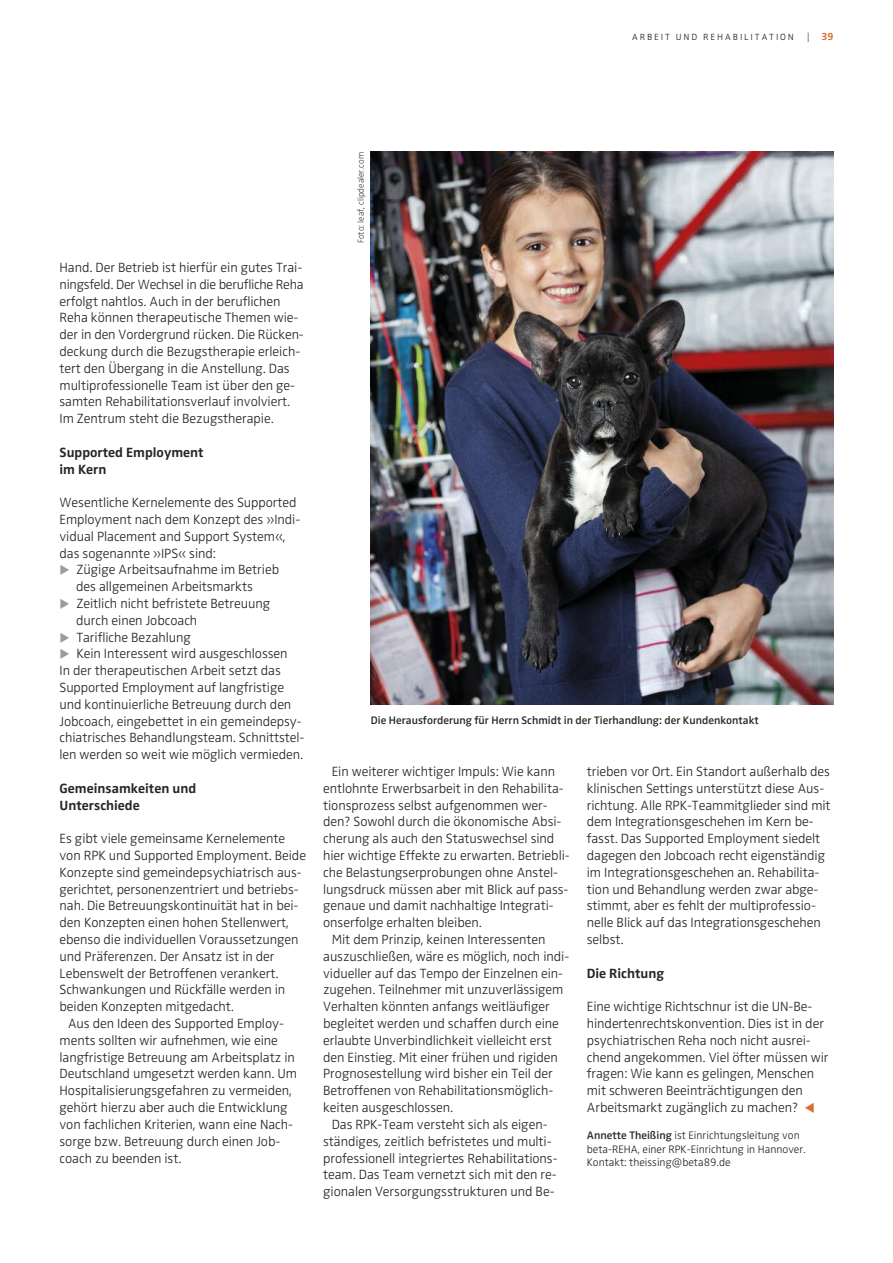
<style>
.page{position:relative;width:893px;height:1263px;background:#fff}
.page>*{position:absolute;margin:0;border:0;box-sizing:border-box;transform-origin:0 0}
.t1{font:13.8px/16.8px "Zwo w 2";letter-spacing:-.005em;color:#272526}
.t2{font:13.8px/16.8px "Zwo w 6";color:#272526}
.t3{font:12px "Zwo w 1 SC";letter-spacing:.1em;color:#272526}
.t4{font:11.25px/13.5px "Zwo w 2";color:#272526}
.t5{font:11.25px "Zwo w 5";color:#272526}
.t6{font:9px "Zwo w 1";color:#272526}
.s1{font-family:"Zwo w 1";font-size:10.5px}
.s2{font-family:"Zwo w 6";font-size:10.5px;color:#d8702c}
.s3{font-family:"Zwo w 6 SC Exp";color:#a09a95}
.s4{font-family:"Zwo w 6 SC Exp";color:#d8702c}
.s5{font-family:"Zwo w 5"}
</style>
<div class="page">
<img style="left:371px;top:151px;width:462px;height:553px">
<p class="t3" style="left:632px;top:30px;width:203px">arbeit und rehabilitation <span class="s1">|</span> <span class="s2">39</span></p>
<p class="t1" style="left:60px;top:259px;width:246px">Hand. Der Betrieb ist hierfür ein gutes Trai&shy;ningsfeld. Der Wechsel in die berufliche Reha erfolgt nahtlos. Auch in der beruflichen Reha können therapeutische Themen wie&shy;der in den Vordergrund rücken. Die Rücken - deckung durch die Bezugstherapie erleich&shy;tert den Übergang in die Anstellung. Das multiprofessionelle Team ist über den ge&shy;samten Rehabilitationsverlauf involviert.<br>Im Zentrum steht die Bezugstherapie.</p>
<p class="t2" style="left:60px;top:444px;width:146px">Supported Employment im Kern</p>
<p class="t1" style="left:60px;top:494px;width:239px">Wesentliche Kernelemente des Supported</p>
<p class="t1" style="left:60px;top:511px;width:242px">Employment nach dem Konzept des »Indi-</p>
<p class="t1" style="left:60px;top:528px;width:228px">vidual Placement and Support System«,</p>
<p class="t1" style="left:60px;top:545px;width:158px">das sogenannte »IPS« sind:</p>
<p class="t1" style="left:60px;top:561px;width:221px"><span class="s3">p</span> Zügige Arbeitsaufnahme im Betrieb</p>
<p class="t1" style="left:76px;top:578px;width:178px">des allgemeinen Arbeitsmarkts</p>
<p class="t1" style="left:60px;top:595px;width:212px"><span class="s3">p</span> Zeitlich nicht befristete Betreuung</p>
<p class="t1" style="left:76px;top:612px;width:123px">durch einen Jobcoach</p>
<p class="t1" style="left:60px;top:629px;width:133px"><span class="s3">p</span> Tarifliche Bezahlung</p>
<p class="t1" style="left:60px;top:645px;width:230px"><span class="s3">p</span> Kein Interessent wird ausgeschlossen</p>
<p class="t1" style="left:60px;top:662px;width:223px">In der therapeutischen Arbeit setzt das</p>
<p class="t1" style="left:60px;top:679px;width:226px">Supported Employment auf langfristige</p>
<p class="t1" style="left:60px;top:696px;width:233px">und kontinuierliche Betreuung durch den</p>
<p class="t1" style="left:60px;top:713px;width:244px">Jobcoach, eingebettet in ein gemeindepsy-</p>
<p class="t1" style="left:60px;top:729px;width:247px">chiatrisches Behandlungsteam. Schnittstel-</p>
<p class="t1" style="left:60px;top:746px;width:245px">len werden so weit wie möglich vermieden.</p>
<p class="t2" style="left:60px;top:780px;width:138px">Gemeinsamkeiten und<br>Unterschiede</p>
<p class="t1" style="left:60px;top:830px;width:227px">Es gibt viele gemeinsame Kernelemente</p>
<p class="t1" style="left:60px;top:847px;width:248px">von RPK und Supported Employment. Beide</p>
<p class="t1" style="left:60px;top:864px;width:244px">Konzepte sind gemeindepsychiatrisch aus-</p>
<p class="t1" style="left:60px;top:881px;width:241px">gerichtet, personenzentriert und betriebs-</p>
<p class="t1" style="left:60px;top:897px;width:240px">nah. Die Betreuungskontinuität hat in bei-</p>
<p class="t1" style="left:60px;top:914px;width:231px">den Konzepten einen hohen Stellenwert,</p>
<p class="t1" style="left:60px;top:931px;width:241px">ebenso die individuellen Voraussetzungen</p>
<p class="t1" style="left:60px;top:948px;width:217px">und Präferenzen. Der Ansatz ist in der</p>
<p class="t1" style="left:60px;top:965px;width:220px">Lebenswelt der Betroffenen verankert.</p>
<p class="t1" style="left:60px;top:981px;width:227px">Schwankungen und Rückfälle werden in</p>
<p class="t1" style="left:60px;top:998px;width:176px">beiden Konzepten mitgedacht.</p>
<p class="t1" style="left:68px;top:1015px;width:217px">Aus den Ideen des Supported Employ-</p>
<p class="t1" style="left:60px;top:1032px;width:220px">ments sollten wir aufnehmen, wie eine</p>
<p class="t1" style="left:60px;top:1049px;width:237px">langfristige Betreuung am Arbeitsplatz in</p>
<p class="t1" style="left:60px;top:1065px;width:239px">Deutschland umgesetzt werden kann. Um</p>
<p class="t1" style="left:60px;top:1082px;width:234px">Hospitalisierungsgefahren zu vermeiden,</p>
<p class="t1" style="left:60px;top:1099px;width:230px">gehört hierzu aber auch die Entwicklung</p>
<p class="t1" style="left:60px;top:1116px;width:235px">von fachlichen Kriterien, wann eine Nach-</p>
<p class="t1" style="left:60px;top:1133px;width:222px">sorge bzw. Betreuung durch einen Job-</p>
<p class="t1" style="left:60px;top:1149px;width:123px">coach zu beenden ist.</p>
<p class="t6" style="left:356px;top:243px;width:93px;rotate:-90deg">Foto: leaf, clipdealer.com</p>
<p class="t5" style="left:371px;top:714px;width:390px">Die Herausforderung für Herrn Schmidt in der Tierhandlung: der Kundenkontakt</p>
<p class="t1" style="left:332px;top:763px;width:225px">Ein weiterer wichtiger Impuls: Wie kann</p>
<p class="t1" style="left:323px;top:780px;width:242px">entlohnte Erwerbsarbeit in den Rehabilita-</p>
<p class="t1" style="left:323px;top:797px;width:226px">tionsprozess selbst aufgenommen wer-</p>
<p class="t1" style="left:323px;top:813px;width:240px">den? Sowohl durch die ökonomische Absi-</p>
<p class="t1" style="left:323px;top:830px;width:233px">cherung als auch den Statuswechsel sind</p>
<p class="t1" style="left:323px;top:847px;width:248px">hier wichtige Effekte zu erwarten. Betriebli-</p>
<p class="t1" style="left:323px;top:864px;width:236px">che Belastungserprobungen ohne Anstel-</p>
<p class="t1" style="left:323px;top:881px;width:247px">lungsdruck müssen aber mit Blick auf pass-</p>
<p class="t1" style="left:323px;top:897px;width:232px">genaue und damit nachhaltige Integrati-</p>
<p class="t1" style="left:323px;top:914px;width:160px">onserfolge erhalten bleiben.</p>
<p class="t1" style="left:332px;top:931px;width:215px">Mit dem Prinzip, keinen Interessenten</p>
<p class="t1" style="left:323px;top:948px;width:248px">auszuschließen, wäre es möglich, noch indi-</p>
<p class="t1" style="left:323px;top:965px;width:242px">vidueller auf das Tempo der Einzelnen ein-</p>
<p class="t1" style="left:323px;top:981px;width:242px">zugehen. Teilnehmer mit unzuverlässigem</p>
<p class="t1" style="left:323px;top:998px;width:228px">Verhalten könnten anfangs weitläufiger</p>
<p class="t1" style="left:323px;top:1015px;width:237px">begleitet werden und schaffen durch eine</p>
<p class="t1" style="left:323px;top:1032px;width:230px">erlaubte Unverbindlichkeit vielleicht erst</p>
<p class="t1" style="left:323px;top:1049px;width:236px">den Einstieg. Mit einer frühen und rigiden</p>
<p class="t1" style="left:323px;top:1065px;width:231px">Prognosestellung wird bisher ein Teil der</p>
<p class="t1" style="left:323px;top:1082px;width:232px">Betroffenen von Rehabilitationsmöglich-</p>
<p class="t1" style="left:323px;top:1099px;width:132px">keiten ausgeschlossen.</p>
<p class="t1" style="left:332px;top:1116px;width:217px">Das RPK-Team versteht sich als eigen-</p>
<p class="t1" style="left:323px;top:1133px;width:230px">ständiges, zeitlich befristetes und multi-</p>
<p class="t1" style="left:323px;top:1149px;width:236px">professionell integriertes Rehabilitations-</p>
<p class="t1" style="left:323px;top:1166px;width:235px">team. Das Team vernetzt sich mit den re-</p>
<p class="t1" style="left:323px;top:1183px;width:233px">gionalen Versorgungsstrukturen und Be-</p>
<p class="t1" style="left:587px;top:763px;width:245px">trieben vor Ort. Ein Standort außerhalb des klinischen Settings unterstützt diese Aus&shy;richtung. Alle RPK-Teammitglieder sind mit dem Integrationsgeschehen im Kern be&shy;fasst. Das Supported Employment siedelt dagegen den Jobcoach recht eigenständig im Integrationsgeschehen an. Rehabilita&shy;tion und Behandlung werden zwar abge&shy;stimmt, aber es fehlt der multiprofessio&shy;nelle Blick auf das Integrationsgeschehen selbst.</p>
<p class="t2" style="left:587px;top:965px;width:79px">Die Richtung</p>
<p class="t1" style="left:587px;top:998px;width:243px">Eine wichtige Richtschnur ist die UN-Be&shy;hindertenrechtskonvention. Dies ist in der psychiatrischen Reha noch nicht ausrei&shy;chend angekommen. Viel öfter müssen wir fragen: Wie kann es gelingen, Menschen mit schweren Beeinträchtigungen den Arbeitsmarkt zugänglich zu machen? <span class="s4">o</span></p>
<p class="t4" style="left:587px;top:1128px;width:220px"><span class="s5">Annette Theißing</span> ist Einrichtungsleitung von beta-REHA, einer RPK-Einrichtung in Hannover.<br>Kontakt: theissing@beta89.de</p>
</div>
